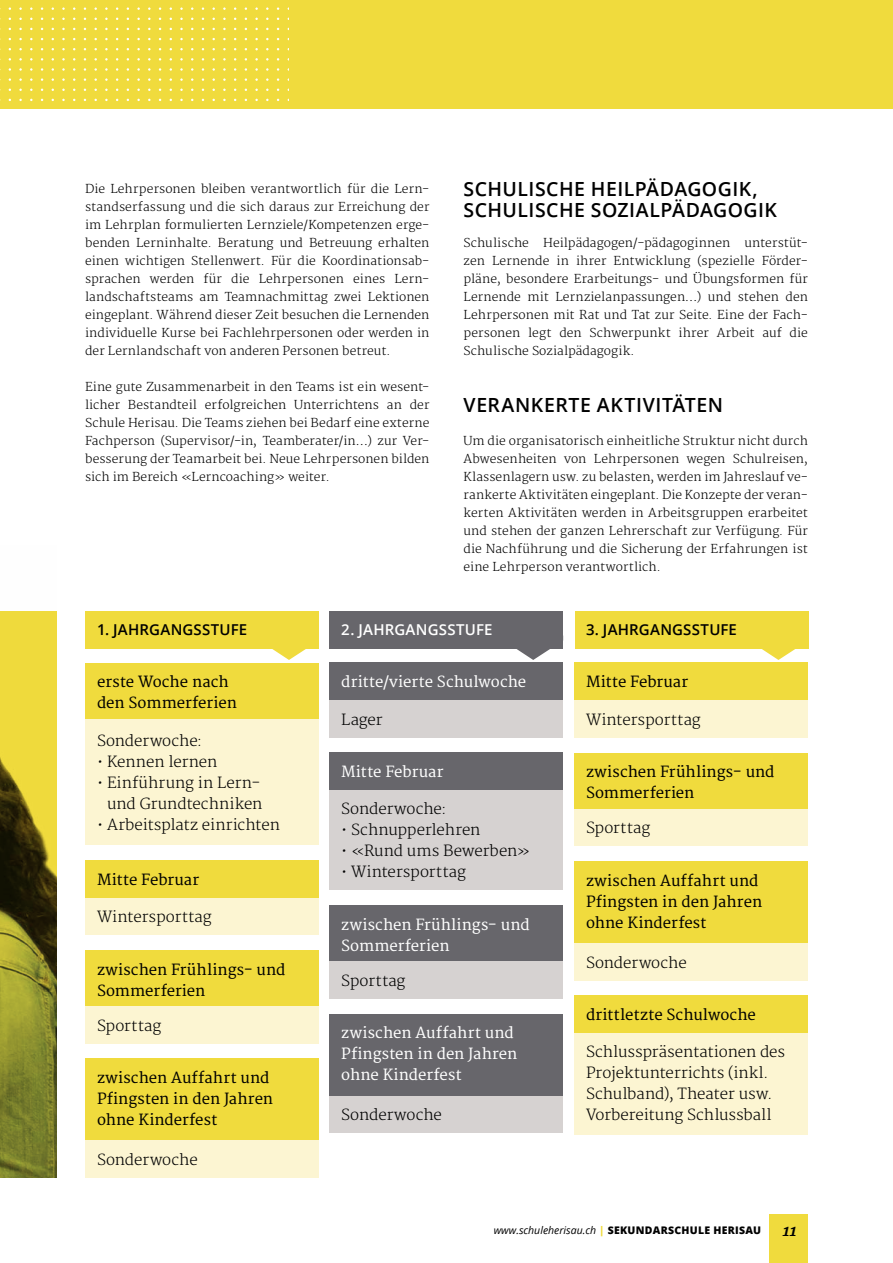
<style>
.page{position:relative;width:893px;height:1263px;background:#fff}
.page>*{position:absolute;margin:0;border:0;box-sizing:border-box;transform-origin:0 0}
.t1{font:600 19.5px "Open Sans";letter-spacing:.02em;color:#000}
.t2{font:300 15px/21px "Merriweather";color:#000;text-align:right}
.t3{font:15px/21px "Merriweather";color:#000}
.t4{font:15px/21px "Merriweather";color:#fff}
.t5{font:600 15px "Open Sans";letter-spacing:.015em;color:#000}
.t6{font:600 15px "Open Sans";letter-spacing:.015em;color:#fff}
.t7{font:italic 700 15px "Merriweather";color:#000}
.t8{font:300 12px/18px "Merriweather";letter-spacing:.01em;color:#000;text-align:justify}
.t9{font:800 10.5px "Open Sans";letter-spacing:.025em;color:#000}
.s1{font-weight:400;font-style:italic}
.s2{color:#f0db3d}
</style>
<div class="page">
<div style="left:86px;top:678px;width:233px;height:167px;background:#fcf5d2"></div>
<div style="left:86px;top:889px;width:233px;height:46px;background:#fcf5d2"></div>
<div style="left:575px;top:691px;width:233px;height:47px;background:#fcf5d2"></div>
<div style="left:575px;top:1024px;width:233px;height:110px;background:#fcf5d2"></div>
<div style="left:330px;top:781px;width:233px;height:109px;background:#d6d2d1"></div>
<div style="left:330px;top:691px;width:233px;height:47px;background:#d6d2d1"></div>
<div style="left:86px;top:994px;width:233px;height:49px;background:#fcf5d2"></div>
<div style="left:575px;top:796px;width:233px;height:50px;background:#fcf5d2"></div>
<div style="left:330px;top:949px;width:233px;height:50px;background:#d6d2d1"></div>
<div style="left:86px;top:1128px;width:233px;height:50px;background:#fcf5d2"></div>
<div style="left:575px;top:931px;width:233px;height:50px;background:#fcf5d2"></div>
<div style="left:330px;top:1083px;width:233px;height:50px;background:#d6d2d1"></div>
<div style="left:86px;top:663px;width:233px;height:56px;background:#f0db3d"></div>
<div style="left:86px;top:950px;width:233px;height:56px;background:#f0db3d"></div>
<div style="left:575px;top:752px;width:233px;height:56px;background:#f0db3d"></div>
<div style="left:330px;top:905px;width:233px;height:56px;background:#67666b"></div>
<div style="left:86px;top:1058px;width:233px;height:82px;background:#f0db3d"></div>
<div style="left:575px;top:861px;width:233px;height:82px;background:#f0db3d"></div>
<div style="left:330px;top:1014px;width:233px;height:81px;background:#67666b"></div>
<div style="left:86px;top:860px;width:233px;height:37px;background:#f0db3d"></div>
<div style="left:575px;top:663px;width:233px;height:37px;background:#f0db3d"></div>
<div style="left:575px;top:995px;width:233px;height:38px;background:#f0db3d"></div>
<div style="left:330px;top:752px;width:233px;height:38px;background:#67666b"></div>
<div style="left:330px;top:663px;width:233px;height:37px;background:#67666b"></div>
<div style="left:330px;top:611px;width:233px;height:37px;background:#67666b"></div>
<div style="left:575px;top:611px;width:233px;height:37px;background:#f0db3d"></div>
<div style="left:86px;top:611px;width:233px;height:37px;background:#f0db3d"></div>
<svg style="left:0;top:611px;width:57px;height:567px;background:#98902a"></svg>
<div style="left:0;top:0;width:893px;height:109px;background:#f0db3d"></div>
<svg style="left:259px;top:648px;width:60px;height:12px"></svg>
<svg style="left:749px;top:648px;width:59px;height:12px"></svg>
<svg style="left:504px;top:648px;width:59px;height:12px"></svg>
<div style="left:770px;top:1214px;width:38px;height:49px;background:#f0db3d"></div>
<p class="t8" style="left:85px;top:180px;width:346px">Die Lehrpersonen bleiben verantwortlich für die Lern&shy;standserfassung und die sich daraus zur Erreichung der im Lehrplan formulierten Lernziele/Kompetenzen erge&shy;benden Lerninhalte. Beratung und Betreuung erhalten einen wichtigen Stellenwert. Für die Koordinationsab&shy;sprachen werden für die Lehrpersonen eines Lern&shy;landschaftsteams am Teamnachmittag zwei Lektionen eingeplant. Während dieser Zeit besuchen die Lernenden individuelle Kurse bei Fachlehrpersonen oder werden in der Lernlandschaft von anderen Personen betreut.</p>
<p class="t8" style="left:85px;top:378px;width:346px">Eine gute Zusammenarbeit in den Teams ist ein wesent&shy;licher Bestandteil erfolgreichen Unterrichtens an der Schule Herisau. Die Teams ziehen bei Bedarf eine externe Fachperson (Supervisor/-in, Teamberater/in…) zur Ver&shy;besserung der Teamarbeit bei. Neue Lehrpersonen bilden sich im Bereich «Lerncoaching» weiter.</p>
<p class="t1" style="left:463px;top:176px;width:296px">SCHULISCHE HEILPÄDAGOGIK,</p>
<p class="t1" style="left:463px;top:197px;width:315px">SCHULISCHE SOZIALPÄDAGOGIK</p>
<p class="t8" style="left:463px;top:234px;width:346px">Schulische Heilpädagogen/-pädagoginnen unterstüt&shy;zen Lernende in ihrer Entwicklung (spezielle Förder&shy;pläne, besondere Erarbeitungs- und Übungsformen für Lernende mit Lernzielanpassungen…) und stehen den Lehrpersonen mit Rat und Tat zur Seite. Eine der Fach&shy;personen legt den Schwerpunkt ihrer Arbeit auf die Schulische Sozialpädagogik.</p>
<p class="t1" style="left:463px;top:392px;width:261px">VERANKERTE AKTIVITÄTEN</p>
<p class="t8" style="left:463px;top:432px;width:346px">Um die organisatorisch einheitliche Struktur nicht durch Abwesenheiten von Lehrpersonen wegen Schulreisen, Klassenlagern usw. zu belasten, werden im Jahreslauf ve&shy;rankerte Aktivitäten eingeplant. Die Konzepte der veran&shy;kerten Aktivitäten werden in Arbeitsgruppen erarbeitet und stehen der ganzen Lehrerschaft zur Verfügung. Für die Nachführung und die Sicherung der Erfahrungen ist eine Lehrperson verantwortlich.</p>
<p class="t5" style="left:97px;top:620px;width:152px">1. JAHRGANGSSTUFE</p>
<p class="t6" style="left:341px;top:620px;width:153px">2. JAHRGANGSSTUFE</p>
<p class="t5" style="left:586px;top:620px;width:152px">3. JAHRGANGSSTUFE</p>
<p class="t3" style="left:97px;top:672px;width:141px">erste Woche nach den Sommerferien</p>
<p class="t2" style="left:97px;top:731px;width:107px">Sonderwoche:</p>
<p class="t2" style="left:97px;top:752px;width:122px">• Kennen lernen</p>
<p class="t2" style="left:97px;top:773px;width:167px">• Einführung in Lern&shy;und Grundtechniken</p>
<p class="t2" style="left:97px;top:815px;width:184px">• Arbeitsplatz einrichten</p>
<p class="t3" style="left:97px;top:869px;width:104px">Mitte Februar</p>
<p class="t2" style="left:97px;top:907px;width:116px">Wintersporttag</p>
<p class="t3" style="left:97px;top:959px;width:190px">zwischen Frühlings- und<br>Sommerferien</p>
<p class="t2" style="left:97px;top:1015px;width:66px">Sporttag</p>
<p class="t3" style="left:97px;top:1068px;width:178px">zwischen Auffahrt und<br>Pfingsten in den Jahren ohne Kinderfest</p>
<p class="t2" style="left:97px;top:1150px;width:102px">Sonderwoche</p>
<p class="t4" style="left:341px;top:672px;width:187px">dritte/vierte Schulwoche</p>
<p class="t2" style="left:341px;top:709px;width:43px">Lager</p>
<p class="t4" style="left:341px;top:762px;width:104px">Mitte Februar</p>
<p class="t2" style="left:341px;top:799px;width:107px">Sonderwoche:</p>
<p class="t2" style="left:341px;top:820px;width:141px">• Schnupperlehren</p>
<p class="t2" style="left:341px;top:841px;width:191px">• «Rund ums Bewerben»</p>
<p class="t2" style="left:341px;top:862px;width:126px">• Wintersporttag</p>
<p class="t4" style="left:341px;top:914px;width:190px">zwischen Frühlings- und<br>Sommerferien</p>
<p class="t2" style="left:341px;top:970px;width:66px">Sporttag</p>
<p class="t4" style="left:341px;top:1023px;width:178px">zwischen Auffahrt und<br>Pfingsten in den Jahren ohne Kinderfest</p>
<p class="t2" style="left:341px;top:1105px;width:102px">Sonderwoche</p>
<p class="t3" style="left:586px;top:672px;width:104px">Mitte Februar</p>
<p class="t2" style="left:586px;top:709px;width:116px">Wintersporttag</p>
<p class="t3" style="left:586px;top:762px;width:190px">zwischen Frühlings- und<br>Sommerferien</p>
<p class="t2" style="left:586px;top:818px;width:66px">Sporttag</p>
<p class="t3" style="left:586px;top:871px;width:178px">zwischen Auffahrt und<br>Pfingsten in den Jahren ohne Kinderfest</p>
<p class="t2" style="left:586px;top:952px;width:102px">Sonderwoche</p>
<p class="t3" style="left:586px;top:1005px;width:171px">drittletzte Schulwoche</p>
<p class="t2" style="left:586px;top:1042px;width:201px;text-align:left">Schlusspräsentationen des<br>Projektunterrichts (inkl.<br>Schulband), Theater usw.</p>
<p class="t2" style="left:586px;top:1105px;width:187px">Vorbereitung Schlussball</p>
<p class="t9" style="left:494px;top:1222px;width:269px"><span class="s1">www.schuleherisau.ch</span> <span class="s2">|</span> SEKUNDARSCHULE HERISAU</p>
<p class="t7" style="left:782px;top:1222px;width:20px">11</p>
</div>
